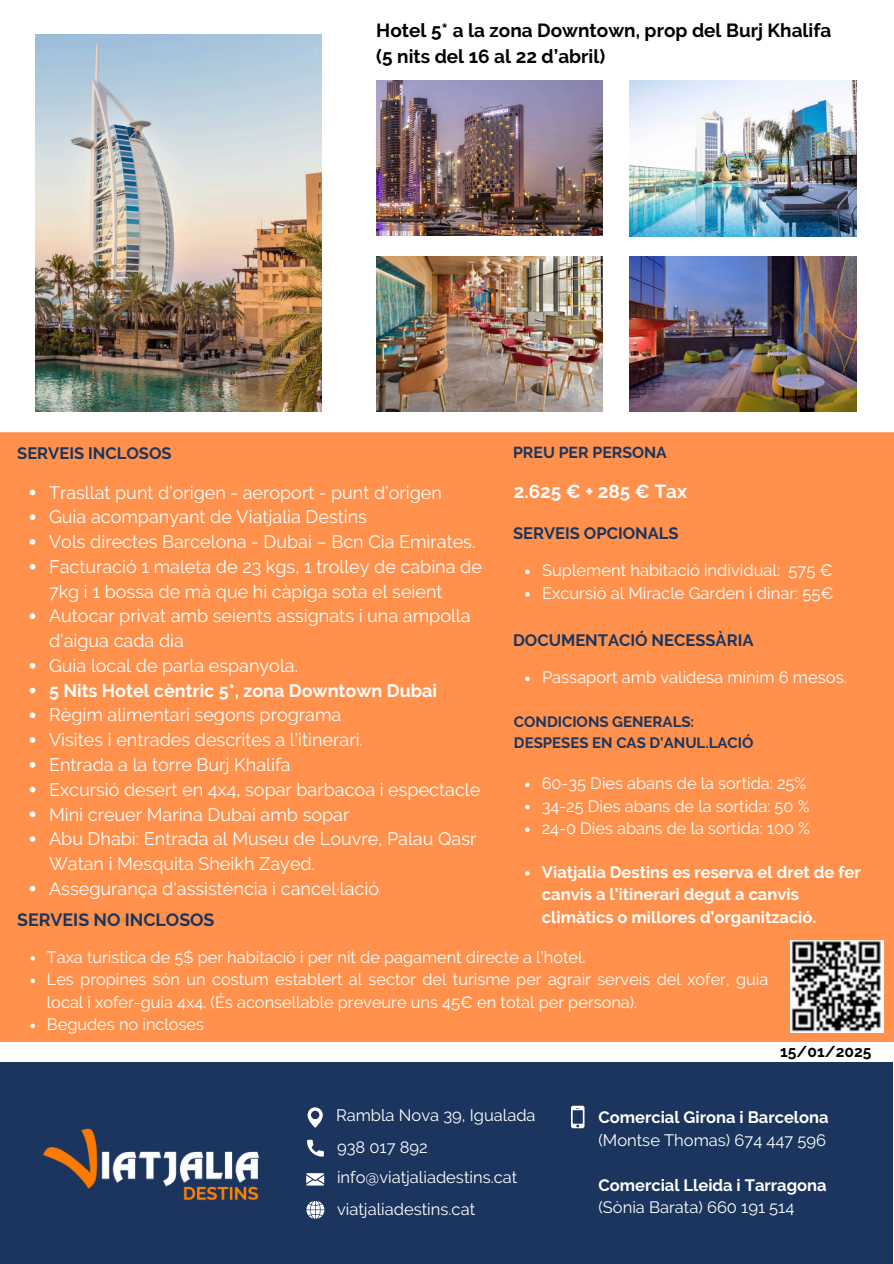
<style>
.page{position:relative;width:894px;height:1264px;background:#fff}
.page>*{position:absolute;margin:0;border:0;box-sizing:border-box;transform-origin:0 0}
.t1{font:700 18.9px/25.8px "Raleway";color:#000}
.t2{font:700 18.9px "Raleway";color:#fff}
.t3{font:18px/24.8px "Raleway";color:#fff}
.t4{font:700 18px "Raleway";color:#fff}
.t5{font:700 17.7px "Raleway";color:#1c355e}
.t6{font:16.5px/30.9px "Raleway";color:#fff}
.t7{font:700 16.5px/22.5px "Raleway";color:#fff}
.t8{font:700 16.5px "Raleway";color:#1c355e}
.t9{font:16.35px/22.5px "Raleway";color:#fff}
.t10{font:700 15.9px "Raleway";color:#1c355e}
.t11{font:700 15.6px "Raleway";color:#000}
.t12{font:700 15px/20.2px "Raleway";color:#1c355e}
</style>
<div class="page">
<div style="left:0;top:1062px;width:892px;height:201px;background:#1c355e"></div>
<svg style="left:571px;top:1105px;width:13px;height:23px"></svg>
<svg style="left:307px;top:1139px;width:17px;height:17px"></svg>
<svg style="left:307px;top:1107px;width:16px;height:20px"></svg>
<svg style="left:306px;top:1173px;width:18px;height:12px"></svg>
<svg style="left:306px;top:1201px;width:18px;height:17px"></svg>
<div style="left:0;top:432px;width:893px;height:610px;background:#ff914d"></div>
<img style="left:790px;top:940px;width:93px;height:92px">
<svg style="left:30px;top:489px;width:5px;height:6px"></svg>
<svg style="left:30px;top:514px;width:5px;height:6px"></svg>
<svg style="left:30px;top:539px;width:5px;height:6px"></svg>
<svg style="left:30px;top:564px;width:5px;height:5px"></svg>
<svg style="left:30px;top:613px;width:5px;height:6px"></svg>
<svg style="left:30px;top:663px;width:5px;height:5px"></svg>
<svg style="left:30px;top:687px;width:5px;height:6px"></svg>
<svg style="left:30px;top:712px;width:5px;height:6px"></svg>
<svg style="left:30px;top:737px;width:5px;height:6px"></svg>
<svg style="left:30px;top:762px;width:5px;height:5px"></svg>
<svg style="left:30px;top:786px;width:5px;height:6px"></svg>
<svg style="left:30px;top:811px;width:5px;height:6px"></svg>
<svg style="left:30px;top:836px;width:5px;height:6px"></svg>
<svg style="left:30px;top:885px;width:5px;height:6px"></svg>
<img style="left:43px;top:1128px;width:217px;height:73px">
<svg style="left:525px;top:569px;width:4px;height:5px"></svg>
<svg style="left:525px;top:592px;width:4px;height:4px"></svg>
<svg style="left:525px;top:676px;width:4px;height:5px"></svg>
<svg style="left:525px;top:782px;width:4px;height:5px"></svg>
<svg style="left:525px;top:805px;width:4px;height:4px"></svg>
<svg style="left:525px;top:827px;width:4px;height:5px"></svg>
<img style="left:35px;top:35px;width:286px;height:377px">
<svg style="left:30px;top:956px;width:5px;height:4px"></svg>
<svg style="left:30px;top:978px;width:5px;height:5px"></svg>
<svg style="left:30px;top:1023px;width:5px;height:5px"></svg>
<img style="left:629px;top:81px;width:226px;height:155px">
<img style="left:376px;top:80px;width:226px;height:156px">
<img style="left:629px;top:256px;width:226px;height:156px">
<img style="left:376px;top:256px;width:226px;height:156px">
<svg style="left:525px;top:871px;width:4px;height:4px"></svg>
<p class="t8" style="left:17px;top:444px;width:156px">SERVEIS INCLOSOS</p>
<p class="t1" style="left:376px;top:17px;width:456px">Hotel 5* a la zona Downtown, prop del Burj Khalifa (5 nits del 16 al 22 d’abril)</p>
<p class="t10" style="left:513px;top:444px;width:155px">PREU PER PERSONA</p>
<p class="t3" style="left:49px;top:480px;width:434px">Trasllat punt d’origen - aeroport - punt d’origen Guia acompanyant de Viatjalia Destins<br>Vols directes Barcelona - Dubai – Bcn Cia Emirates.<br>Facturació 1 maleta de 23 kgs, 1 trolley de cabina de 7kg i 1 bossa de mà que hi càpiga sota el seient Autocar privat amb seients assignats i una ampolla d’aigua cada dia<br>Guia local de parla espanyola.</p>
<p class="t4" style="left:49px;top:680px;width:389px">5 Nits Hotel cèntric 5*, zona Downtown Dubai</p>
<p class="t3" style="left:49px;top:702px;width:432px">Règim alimentari segons programa<br>Visites i entrades descrites a l’itinerari.<br>Entrada a la torre Burj Khalifa<br>Excursió desert en 4x4, sopar barbacoa i espectacle Mini creuer Marina Dubai amb sopar<br>Abu Dhabi: Entrada al Museu de Louvre, Palau Qasr Watan i Mesquita Sheikh Zayed.<br>Assegurança d'assistència i cancel·lació</p>
<p class="t5" style="left:17px;top:909px;width:199px">SERVEIS NO INCLOSOS</p>
<p class="t2" style="left:514px;top:481px;width:174px">2.625 € + 285 € Tax</p>
<p class="t8" style="left:513px;top:523px;width:167px">SERVEIS OPCIONALS</p>
<p class="t6" style="left:542px;top:559px;width:293px;line-height:22.5px">Suplement habitació individual: 575 €<br>Excursió al Miracle Garden i dinar: 55€</p>
<p class="t8" style="left:513px;top:630px;width:242px">DOCUMENTACIÓ NECESSÀRIA</p>
<p class="t6" style="left:542px;top:662px;width:306px">Passaport amb validesa mínim 6 mesos.</p>
<p class="t12" style="left:514px;top:712px;width:241px">CONDICIONS GENERALS:<br>DESPESES EN CAS D'ANUL.LACIÓ</p>
<p class="t9" style="left:541px;top:772px;width:269px">60-35 Dies abans de la sortida: 25%<br>34-25 Dies abans de la sortida: 50 %<br>24-0 Dies abans de la sortida: 100 %</p>
<p class="t7" style="left:542px;top:861px;width:320px">Viatjalia Destins es reserva el dret de fer canvis a l’itinerari degut a canvis climàtics o millores d’organització.</p>
<p class="t9" style="left:47px;top:945px;width:722px">Taxa turística de 5$ per habitació i per nit de pagament directe a l’hotel.<br>Les propines són un costum establert al sector del turisme per agrair serveis del xofer, guia local i xofer-guia 4x4. (És aconsellable preveure uns 45€ en total per persona).<br>Begudes no incloses</p>
<p class="t11" style="left:780px;top:1042px;width:93px">15/01/2025</p>
<p class="t6" style="left:336px;top:1100px;width:201px">Rambla Nova 39, Igualada</p>
<p class="t6" style="left:337px;top:1131px;width:182px">938 017 892 info@viatjaliadestins.cat</p>
<p class="t6" style="left:337px;top:1193px;width:140px">viatjaliadestins.cat</p>
<p class="t7" style="left:598px;top:1106px;width:232px">Comercial Girona i Barcelona</p>
<p class="t6" style="left:598px;top:1124px;width:229px">(Montse Thomas) 674 447 596</p>
<p class="t7" style="left:598px;top:1173px;width:229px">Comercial Lleida i Tarragona</p>
<p class="t6" style="left:598px;top:1191px;width:197px">(Sònia Barata) 660 191 514</p>
</div>
